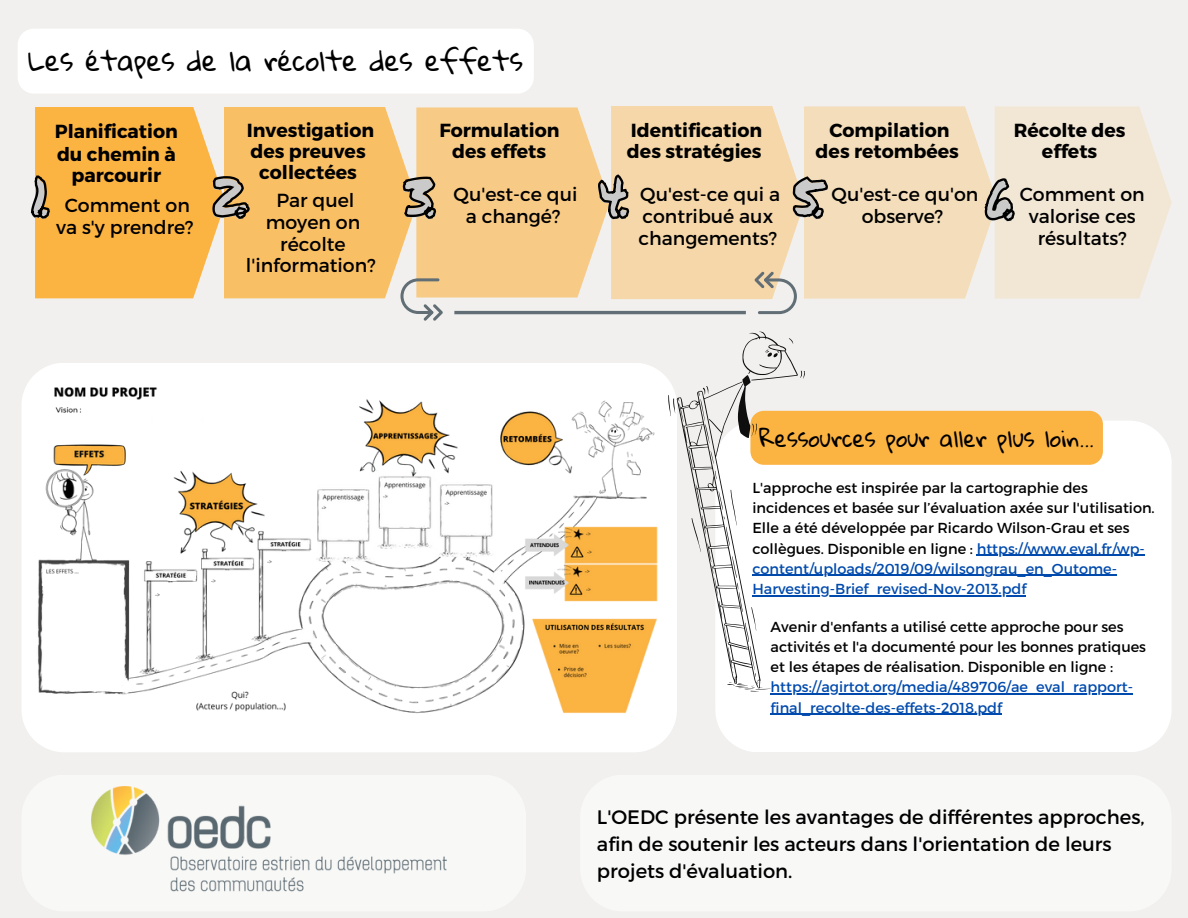
<style>
.page{position:relative;width:1188px;height:918px;background:#f1f0ee}
.page>*{position:absolute;margin:0;border:0;box-sizing:border-box;transform-origin:0 0}
.t1{font:53.7px "Permanent Marker";color:#cbcaca}
.t2{font:27.3px "Gloria Hallelujah";color:#000}
.t3{font:22.35px "Gloria Hallelujah";color:#000}
.t4{font:19.5px/27px "Montserrat";color:#000}
.t5{font:18.9px/21.9px "Montserrat";color:#000;text-align:center}
.t6{font:700 18.9px/20.7px "Montserrat";color:#000;text-align:center}
.t7{font:14.55px/20.2px "Montserrat";color:#000}
.t8{font:14.55px/20.2px "Montserrat";color:#004aad}
.s1{color:#000}
.s2{color:#004aad}
</style>
<div class="page">
<img style="left:92px;top:787px;width:354px;height:105px">
<svg style="left:30px;top:106px;width:1142px;height:215px"></svg>
<div style="left:18px;top:29px;width:516px;height:65px;background:#fff;border-radius:16px"></div>
<div style="left:22px;top:363px;width:655px;height:389px;background:#fff"></div>
<img style="left:29px;top:373px;width:634px;height:357px">
<div style="left:715px;top:421px;width:457px;height:331px;background:#fff;border-radius:43px"></div>
<div style="left:750px;top:411px;width:353px;height:54px;background:#fbb342;border-radius:13px"></div>
<svg style="left:668px;top:332px;width:137px;height:360px"></svg>
<hr style="left:977px;top:555px;width:168px;height:1px;background:#004aad">
<hr style="left:752px;top:575px;width:365px;height:1px;background:#004aad">
<hr style="left:752px;top:595px;width:274px;height:1px;background:#004aad">
<hr style="left:771px;top:694px;width:362px;height:1px;background:#004aad">
<hr style="left:771px;top:714px;width:231px;height:1px;background:#004aad">
<p class="t2" style="left:29px;top:46px;width:496px">Les étapes de la récolte des effets</p>
<p class="t6" style="left:247px;top:119px;width:129px">Investigation des preuves collectées</p>
<p class="t5" style="left:246px;top:188px;width:131px">Par quel moyen on récolte l'information?</p>
<p class="t6" style="left:439px;top:119px;width:122px">Formulation</p>
<p class="t6" style="left:452px;top:140px;width:95px">des effets</p>
<p class="t5" style="left:454px;top:183px;width:125px">Qu'est-ce qui a changé?</p>
<p class="t6" style="left:627px;top:119px;width:137px;text-align:left">Identification des stratégies</p>
<p class="t5" style="left:639px;top:183px;width:143px;text-align:left">Qu'est-ce qui a contribué aux changements?</p>
<p class="t6" style="left:816px;top:119px;width:145px">Compilation des retombées</p>
<p class="t5" style="left:832px;top:183px;width:148px">Qu'est-ce qu'on observe?</p>
<p class="t6" style="left:1014px;top:119px;width:113px">Récolte des effets</p>
<p class="t5" style="left:1020px;top:183px;width:127px">Comment on valorise ces résultats?</p>
<p class="t6" style="left:55px;top:120px;width:125px">Planification</p>
<p class="t6" style="left:57px;top:143px;width:120px">du chemin à parcourir</p>
<p class="t5" style="left:56px;top:194px;width:139px">Comment on va s'y prendre?</p>
<p class="t1" style="left:30px;top:158px;width:23px">1.</p>
<p class="t1" style="left:210px;top:158px;width:41px">2.</p>
<p class="t1" style="left:404px;top:158px;width:36px">3.</p>
<p class="t1" style="left:596px;top:158px;width:37px">4.</p>
<p class="t1" style="left:790px;top:158px;width:37px">5.</p>
<p class="t1" style="left:986px;top:160px;width:33px">6.</p>
<p class="t3" style="left:759px;top:426px;width:336px">Ressources pour aller plus loin...</p>
<p class="t7" style="left:752px;top:477px;width:404px">L'approche est inspirée par la cartographie des incidences et basée sur l’évaluation axée sur l'utilisation.</p>
<p class="t8" style="left:752px;top:517px;width:394px"><span class="s1">Elle a été développée par Ricardo Wilson-Grau et ses collègues. Disponible en ligne :</span> https://www.eval.fr/wp&shy;content/uploads/2019/09/wilsongrau_en_Outome-Harvesting-Brief_revised-Nov-2013.pdf</p>
<p class="t7" style="left:771px;top:616px;width:377px">Avenir d'enfants a utilisé cette approche pour ses activités et l'a documenté pour les bonnes pratiques et les étapes de réalisation. Disponible en ligne : <span class="s2">https://agirtot.org/media/489706/ae_eval_rapport&shy;final_recolte-des-effets-2018.pdf</span></p>
<p class="t4" style="left:597px;top:802px;width:549px">L'OEDC présente les avantages de différentes approches, afin de soutenir les acteurs dans l'orientation de leurs projets d'évaluation.</p>
</div>
